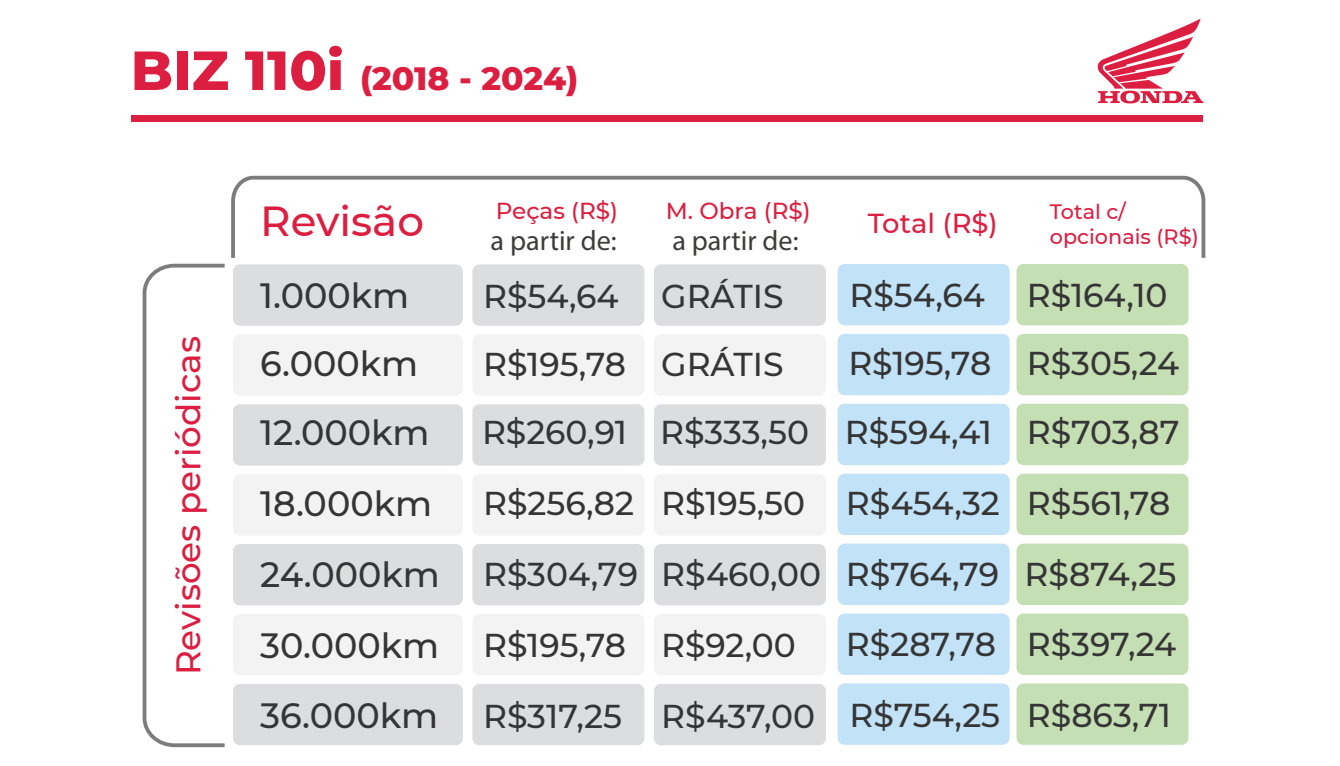
<style>
.page{position:relative;width:1340px;height:766px;background:#fff}
.page>*{position:absolute;margin:0;border:0;box-sizing:border-box;transform-origin:0 0}
.t1{font:500 41.85px "Montserrat";color:#dc1e40}
.t2{font:500 35.1px/70.4px "Montserrat";color:#353535}
.t3{font:500 34.2px "Montserrat";color:#dc1e40}
.t4{font:500 32.85px/69.8px "Montserrat";color:#353535}
.t5{font:800 32.85px "Montserrat";letter-spacing:-.005em;color:#dc1e40}
.t6{font:28.12px "Myriad Pro";color:#3c3c3b}
.t7{font:500 27.45px "Montserrat";color:#dc1e40}
.t8{font:500 23.18px "Montserrat";color:#dc1e40}
.t9{font:500 20.7px "Montserrat";color:#dc1e40}
.s1{font-size:54.9px}
</style>
<div class="page">
<svg style="left:1097px;top:19px;width:106px;height:84px"></svg>
<div style="left:131px;top:115px;width:1071px;height:6px;background:#dc1e40"></div>
<div style="left:233px;top:264px;width:230px;height:62px;background:#dbdddf;border-radius:7px"></div>
<div style="left:654px;top:264px;width:172px;height:62px;background:#dbdddf;border-radius:7px"></div>
<div style="left:654px;top:334px;width:172px;height:61px;background:#f3f3f4;border-radius:7px"></div>
<div style="left:654px;top:404px;width:172px;height:61px;background:#dbdddf;border-radius:7px"></div>
<div style="left:654px;top:474px;width:172px;height:61px;background:#f3f3f4;border-radius:7px"></div>
<div style="left:654px;top:544px;width:172px;height:61px;background:#dbdddf;border-radius:7px"></div>
<div style="left:654px;top:613px;width:172px;height:62px;background:#f3f3f4;border-radius:7px"></div>
<div style="left:654px;top:683px;width:172px;height:62px;background:#dbdddf;border-radius:7px"></div>
<div style="left:472px;top:264px;width:172px;height:62px;background:#dbdddf;border-radius:7px"></div>
<div style="left:472px;top:334px;width:172px;height:61px;background:#f3f3f4;border-radius:7px"></div>
<div style="left:472px;top:404px;width:172px;height:61px;background:#dbdddf;border-radius:7px"></div>
<div style="left:472px;top:474px;width:172px;height:61px;background:#f3f3f4;border-radius:7px"></div>
<div style="left:472px;top:544px;width:172px;height:61px;background:#dbdddf;border-radius:7px"></div>
<div style="left:472px;top:613px;width:172px;height:62px;background:#f3f3f4;border-radius:7px"></div>
<div style="left:472px;top:683px;width:172px;height:62px;background:#dbdddf;border-radius:7px"></div>
<div style="left:837px;top:264px;width:172px;height:61px;background:#c2e2f8;border-radius:7px"></div>
<div style="left:1016px;top:264px;width:172px;height:61px;background:#c5dfb4;border-radius:7px"></div>
<div style="left:837px;top:334px;width:172px;height:61px;background:#c2e2f8;border-radius:7px"></div>
<div style="left:1016px;top:334px;width:172px;height:61px;background:#c5dfb4;border-radius:7px"></div>
<div style="left:837px;top:403px;width:172px;height:62px;background:#c2e2f8;border-radius:7px"></div>
<div style="left:1016px;top:403px;width:172px;height:62px;background:#c5dfb4;border-radius:7px"></div>
<div style="left:837px;top:473px;width:172px;height:62px;background:#c2e2f8;border-radius:7px"></div>
<div style="left:1016px;top:473px;width:172px;height:62px;background:#c5dfb4;border-radius:7px"></div>
<div style="left:837px;top:543px;width:172px;height:61px;background:#c2e2f8;border-radius:7px"></div>
<div style="left:1016px;top:543px;width:172px;height:61px;background:#c5dfb4;border-radius:7px"></div>
<div style="left:837px;top:613px;width:172px;height:61px;background:#c2e2f8;border-radius:7px"></div>
<div style="left:1016px;top:613px;width:172px;height:61px;background:#c5dfb4;border-radius:7px"></div>
<div style="left:837px;top:683px;width:172px;height:61px;background:#c2e2f8;border-radius:7px"></div>
<div style="left:1016px;top:683px;width:172px;height:61px;background:#c5dfb4;border-radius:7px"></div>
<div style="left:233px;top:334px;width:230px;height:61px;background:#f3f3f4;border-radius:7px"></div>
<div style="left:233px;top:404px;width:230px;height:61px;background:#dbdddf;border-radius:7px"></div>
<div style="left:233px;top:474px;width:230px;height:61px;background:#f3f3f4;border-radius:7px"></div>
<div style="left:233px;top:544px;width:230px;height:61px;background:#dbdddf;border-radius:7px"></div>
<div style="left:233px;top:613px;width:230px;height:62px;background:#f3f3f4;border-radius:7px"></div>
<div style="left:233px;top:683px;width:230px;height:62px;background:#dbdddf;border-radius:7px"></div>
<svg style="left:231px;top:175px;width:975px;height:83px"></svg>
<svg style="left:142px;top:263px;width:83px;height:485px"></svg>
<p class="t5" style="left:131px;top:54px;width:449px"><span class="s1">BIZ 110i</span> (2018 - 2024)</p>
<p class="t3" style="left:164px;top:675px;width:340px;rotate:-90deg">Revisões periódicas</p>
<p class="t1" style="left:260px;top:192px;width:165px">Revisão</p>
<p class="t8" style="left:496px;top:194px;width:124px">Peças (R$)</p>
<p class="t8" style="left:666px;top:194px;width:146px">M. Obra (R$)</p>
<p class="t7" style="left:867px;top:204px;width:132px">Total (R$)</p>
<p class="t9" style="left:1049px;top:197px;width:77px">Total c/</p>
<p class="t6" style="left:490px;top:223px;width:128px">a partir de:</p>
<p class="t6" style="left:672px;top:223px;width:128px">a partir de:</p>
<p class="t9" style="left:1049px;top:222px;width:150px">opcionais (R$)</p>
<p class="t4" style="left:660px;top:260px;width:162px">GRÁTIS<br>GRÁTIS<br>R$333,50<br>R$195,50<br>R$460,00<br>R$92,00<br>R$437,00</p>
<p class="t4" style="left:844px;top:259px;width:156px">R$54,64<br>R$195,78<br>R$594,41<br>R$454,32<br>R$764,79<br>R$287,78</p>
<p class="t2" style="left:260px;top:259px;width:150px">1.000km</p>
<p class="t4" style="left:483px;top:260px;width:137px">R$54,64</p>
<p class="t4" style="left:1024px;top:259px;width:156px">R$164,10<br>R$305,24<br>R$703,87<br>R$561,78<br>R$874,25<br>R$397,24<br>R$863,71</p>
<p class="t4" style="left:482px;top:327px;width:157px;line-height:70.4px">R$195,78<br>R$260,91<br>R$256,82<br>R$304,79<br>R$195,78<br>R$317,25</p>
<p class="t2" style="left:260px;top:327px;width:181px">6.000km<br>12.000km<br>18.000km<br>24.000km<br>30.000km<br>36.000km</p>
<p class="t4" style="left:849px;top:679px;width:152px">R$754,25</p>
</div>
